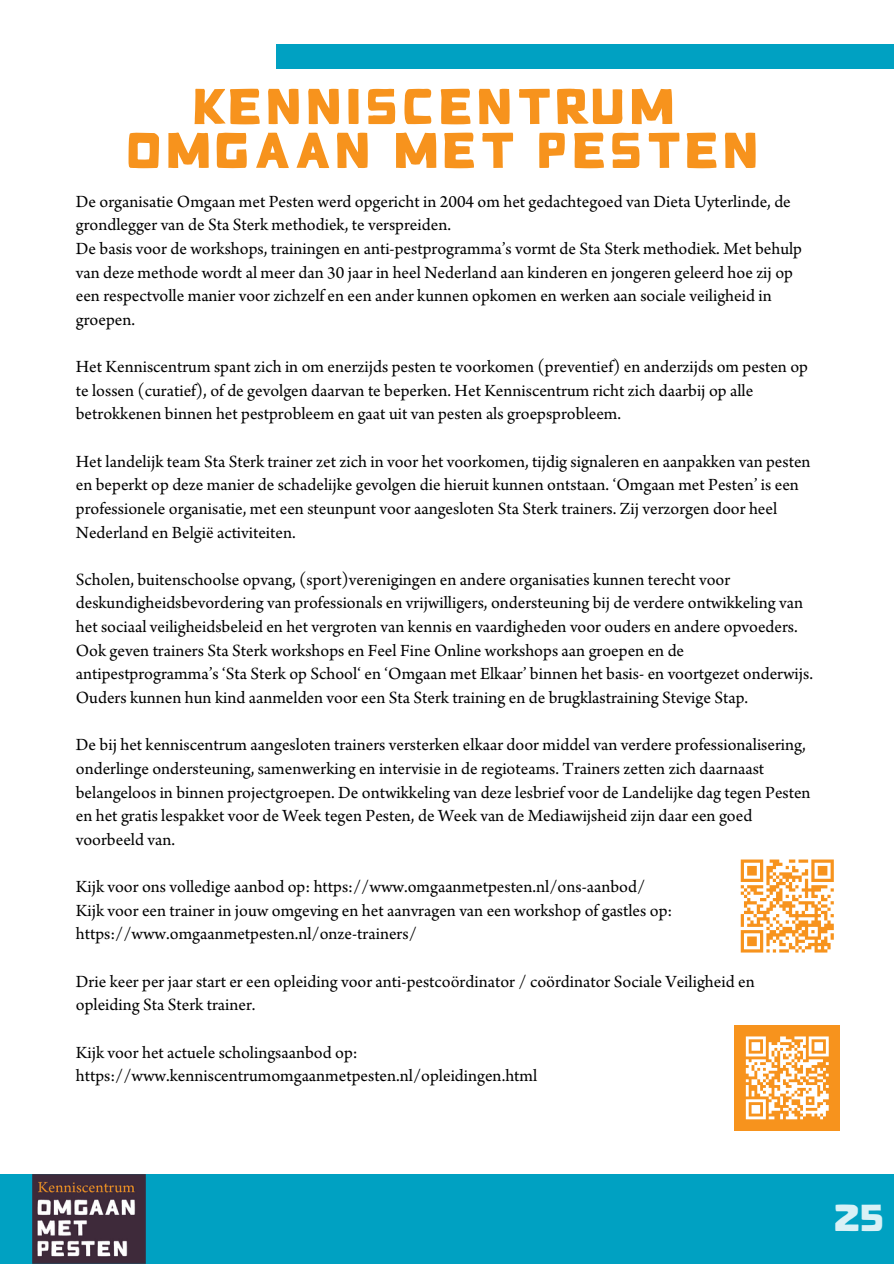
<style>
.page{position:relative;width:894px;height:1264px;background:#fff}
.page>*{position:absolute;margin:0;border:0;box-sizing:border-box;transform-origin:0 0}
.t1{font:63px "Bad Blocks TT";color:#f7931d}
.t2{font:46.8px "Bad Blocks TT";color:#d9f1f6}
.t3{font:18px/23.7px "Arno Pro";color:#000}
</style>
<div class="page">
<div style="left:0;top:1174px;width:893px;height:89px;background:#00a1c2"></div>
<div style="left:276px;top:44px;width:617px;height:25px;background:#00a1c2"></div>
<img style="left:33px;top:1174px;width:112px;height:88px">
<svg style="left:740px;top:859px;width:94px;height:94px"></svg>
<div style="left:734px;top:1025px;width:105px;height:105px;background:#f7931d"></div>
<svg style="left:745px;top:1036px;width:84px;height:84px"></svg>
<h1 class="t1" style="left:194px;top:74px;width:487px">Kenniscentrum</h1>
<h1 class="t1" style="left:128px;top:118px;width:637px">omgaan met pesten</h1>
<p class="t3" style="left:76px;top:192px;width:727px">De organisatie Omgaan met Pesten werd opgericht in 2004 om het gedachtegoed van Dieta Uyterlinde, de grondlegger van de Sta Sterk methodiek, te verspreiden.<br>De basis voor de workshops, trainingen en anti-pestprogramma’s vormt de Sta Sterk methodiek. Met behulp van deze methode wordt al meer dan 30 jaar in heel Nederland aan kinderen en jongeren geleerd hoe zij op een respectvolle manier voor zichzelf en een ander kunnen opkomen en werken aan sociale veiligheid in groepen.</p>
<p class="t3" style="left:76px;top:357px;width:733px">Het Kenniscentrum spant zich in om enerzijds pesten te voorkomen (preventief) en anderzijds om pesten op te lossen (curatief), of de gevolgen daarvan te beperken. Het Kenniscentrum richt zich daarbij op alle betrokkenen binnen het pestprobleem en gaat uit van pesten als groepsprobleem.</p>
<p class="t3" style="left:76px;top:451px;width:736px">Het landelijk team Sta Sterk trainer zet zich in voor het voorkomen, tijdig signaleren en aanpakken van pesten en beperkt op deze manier de schadelijke gevolgen die hieruit kunnen ontstaan. ‘Omgaan met Pesten’ is een professionele organisatie, met een steunpunt voor aangesloten Sta Sterk trainers. Zij verzorgen door heel Nederland en België activiteiten.</p>
<p class="t3" style="left:76px;top:570px;width:738px">Scholen, buitenschoolse opvang, (sport)verenigingen en andere organisaties kunnen terecht voor deskundigheidsbevordering van professionals en vrijwilligers, ondersteuning bij de verdere ontwikkeling van het sociaal veiligheidsbeleid en het vergroten van kennis en vaardigheden voor ouders en andere opvoeders.<br>Ook geven trainers Sta Sterk workshops en Feel Fine Online workshops aan groepen en de antipestprogramma’s ‘Sta Sterk op School‘ en ‘Omgaan met Elkaar’ binnen het basis- en voortgezet onderwijs.<br>Ouders kunnen hun kind aanmelden voor een Sta Sterk training en de brugklastraining Stevige Stap.</p>
<p class="t3" style="left:76px;top:735px;width:736px">De bij het kenniscentrum aangesloten trainers versterken elkaar door middel van verdere professionalisering, onderlinge ondersteuning, samenwerking en intervisie in de regioteams. Trainers zetten zich daarnaast belangeloos in binnen projectgroepen. De ontwikkeling van deze lesbrief voor de Landelijke dag tegen Pesten en het gratis lespakket voor de Week tegen Pesten, de Week van de Mediawijsheid zijn daar een goed voorbeeld van.</p>
<p class="t3" style="left:76px;top:877px;width:598px">Kijk voor ons volledige aanbod op: https://www.omgaanmetpesten.nl/ons-aanbod/<br>Kijk voor een trainer in jouw omgeving en het aanvragen van een workshop of gastles op: https://www.omgaanmetpesten.nl/onze-trainers/</p>
<p class="t3" style="left:76px;top:971px;width:680px">Drie keer per jaar start er een opleiding voor anti-pestcoördinator / coördinator Sociale Veiligheid en opleiding Sta Sterk trainer.</p>
<p class="t3" style="left:76px;top:1042px;width:463px">Kijk voor het actuele scholingsaanbod op: https://www.kenniscentrumomgaanmetpesten.nl/opleidingen.html</p>
<h2 class="t2" style="left:835px;top:1193px;width:52px">25</h2>
</div>
